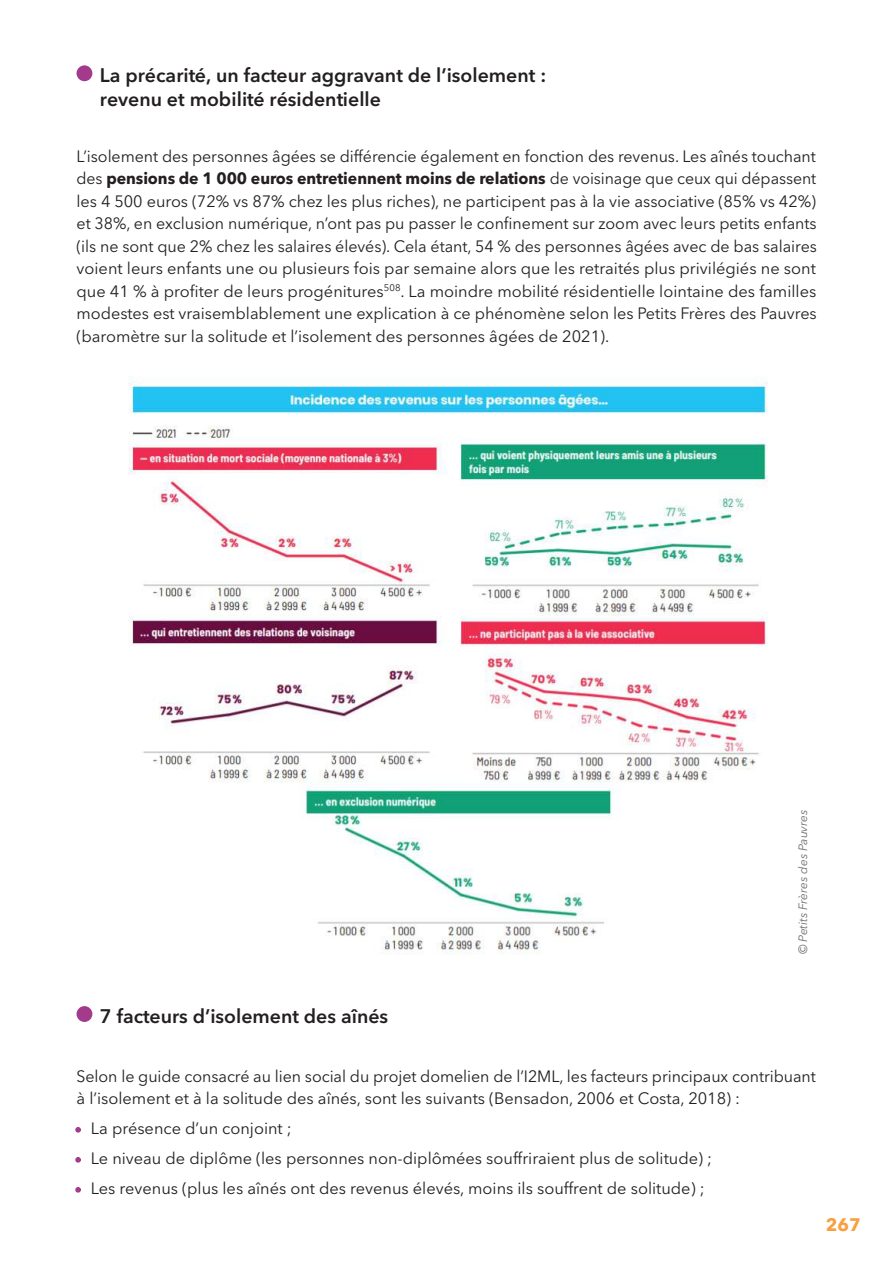
<style>
.page{position:relative;width:893px;height:1263px;background:#fff}
.page>*{position:absolute;margin:0;border:0;box-sizing:border-box;transform-origin:0 0}
.t1{font:600 19.5px/23.4px "Avenir Next LT Pro";color:#231f20}
.t2{font:700 18px "Avenir Next LT Pro";color:#f99f40}
.t3{font:16.35px/22.5px "Avenir Next LT Pro";color:#231f20}
.t4{font:italic 12px "Avenir Next LT Pro";color:#6c6d70}
.s1{font-weight:700}
.s2{font-weight:700;font-size:7.5px;color:#a33a8b}
</style>
<div class="page">
<svg style="left:75px;top:1127px;width:6px;height:5px"></svg>
<svg style="left:75px;top:1157px;width:6px;height:5px"></svg>
<svg style="left:75px;top:1187px;width:6px;height:5px"></svg>
<div style="left:77px;top:65px;width:15px;height:16px;background:#a33a8b;border-radius:50%"></div>
<div style="left:77px;top:1006px;width:15px;height:16px;background:#a33a8b;border-radius:50%"></div>
<img style="left:128px;top:377px;width:640px;height:578px">
<p class="t1" style="left:100px;top:63px;width:448px">La précarité, un facteur aggravant de l’isolement : revenu et mobilité résidentielle</p>
<p class="t3" style="left:77px;top:145px;width:742px;text-align:justify">L’isolement des personnes âgées se différencie également en fonction des revenus. Les aînés touchant des <span class="s1">pensions de 1 000 euros entretiennent moins de relations</span> de voisinage que ceux qui dépassent les 4 500 euros (72% vs 87% chez les plus riches), ne participent pas à la vie associative (85% vs 42%) et 38%, en exclusion numérique, n’ont pas pu passer le confinement sur zoom avec leurs petits enfants (ils ne sont que 2% chez les salaires élevés). Cela étant, 54 % des personnes âgées avec de bas salaires voient leurs enfants une ou plusieurs fois par semaine alors que les retraités plus privilégiés ne sont que 41 % à profiter de leurs progénitures<sup>508</sup>. La moindre mobilité résidentielle lointaine des familles modestes est vraisemblablement une explication à ce phénomène selon les Petits Frères des Pauvres (baromètre sur la solitude et l’isolement des personnes âgées de 2021).</p>
<p class="t4" style="left:796px;top:954px;width:146px;rotate:-90deg">© Petits Frères des Pauvres</p>
<p class="t1" style="left:100px;top:1004px;width:290px">7 facteurs d’isolement des aînés</p>
<p class="t3" style="left:77px;top:1064px;width:741px">Selon le guide consacré au lien social du projet domelien de l’I2ML, les facteurs principaux contribuant à l’isolement et à la solitude des aînés, sont les suivants (Bensadon, 2006 et Costa, 2018) :</p>
<p class="t3" style="left:77px;top:1113px;width:637px;line-height:30px"><span class="s2">°</span> La présence d’un conjoint ;<br><span class="s2">°</span> Le niveau de diplôme (les personnes non-diplômées souffriraient plus de solitude) ; <span class="s2">°</span> Les revenus (plus les aînés ont des revenus élevés, moins ils souffrent de solitude) ;</p>
<p class="t2" style="left:826px;top:1214px;width:36px">267</p>
</div>
